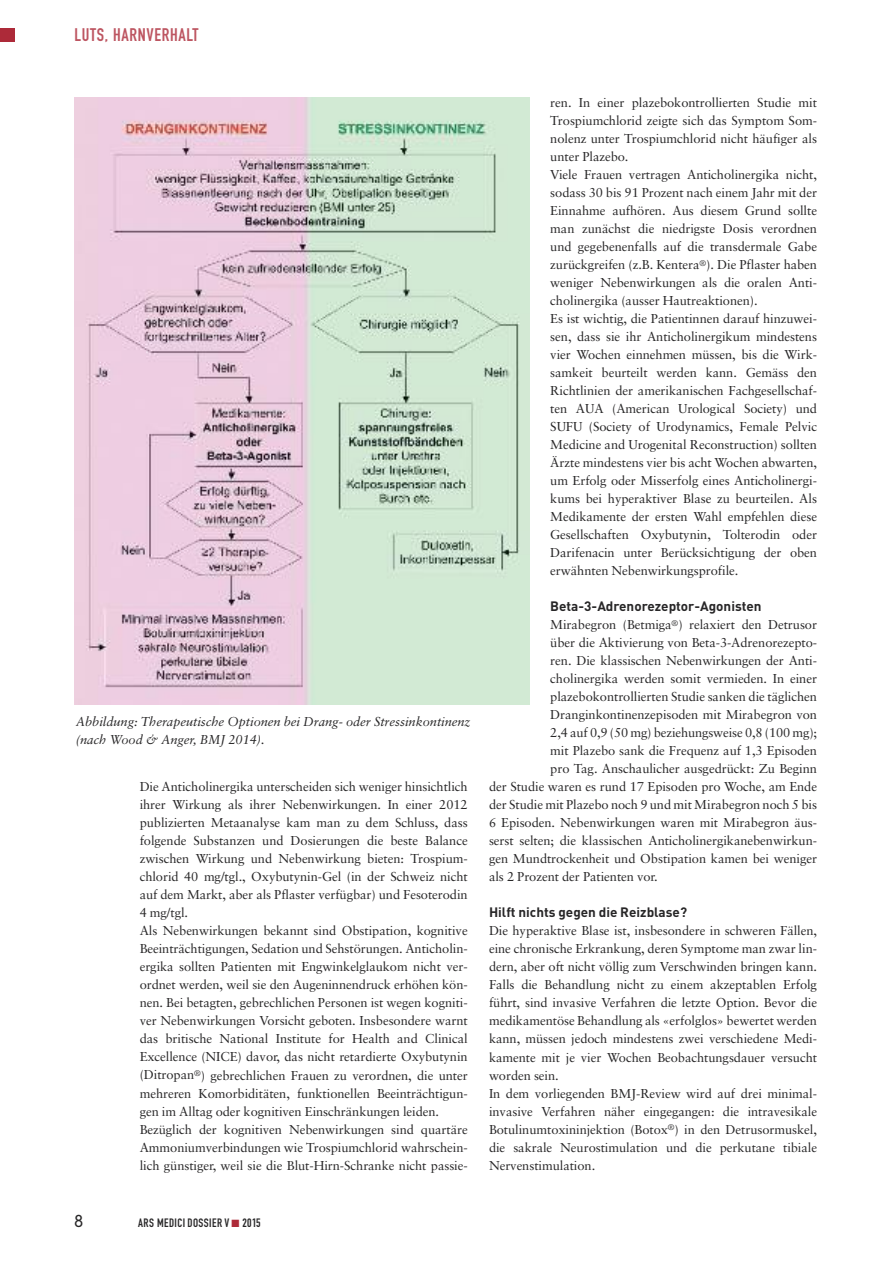
<style>
.page{position:relative;width:893px;height:1263px;background:#fff}
.page>*{position:absolute;margin:0;border:0;box-sizing:border-box;transform-origin:0 0}
.t1{font:18px "DIN Engschrift";letter-spacing:.035em;color:#bd5561}
.t2{font:300 16.5px "DIN Neuzeit Grotesk";color:#272627}
.t3{font:700 13.5px "DIN";color:#272627}
.t4{font:12.9px/18px "Sabon";letter-spacing:-.005em;color:#272627}
.t5{font:italic 12.9px/18px "Sabon";letter-spacing:-.005em;color:#272627}
.t6{font:12px "DIN Engschrift";letter-spacing:.035em;color:#272627}
.s1{color:#ad2a39}
</style>
<div class="page">
<div style="left:0;top:28px;width:15px;height:14px;background:#ad2a39"></div>
<img style="left:75px;top:98px;width:455px;height:606px">
<h1 class="t1" style="left:74px;top:28px;width:125px">LUTS, HARNVERHALT</h1>
<p class="t5" style="left:76px;top:714px;width:396px">Abbildung: Therapeutische Optionen bei Drang- oder Stressinkontinenz (nach Wood &amp; Anger, BMJ 2014).</p>
<p class="t4" style="left:140px;top:779px;width:330px">Die Anticholinergika unterscheiden sich weniger hinsichtlich ihrer Wirkung als ihrer Nebenwirkungen. In einer 2012 publizierten Metaanalyse kam man zu dem Schluss, dass folgende Substanzen und Dosierungen die beste Balance zwischen Wirkung und Nebenwirkung bieten: Trospium&shy;chlorid 40 mg/tgl., Oxybutynin-Gel (in der Schweiz nicht auf dem Markt, aber als Pflaster verfügbar) und Fesoterodin 4 mg/tgl.<br>Als Nebenwirkungen bekannt sind Obstipation, kognitive Beeinträchtigungen, Sedation und Sehstörungen. Anticholin&shy;ergika sollten Patienten mit Engwinkelglaukom nicht ver&shy;ordnet werden, weil sie den Augeninnendruck erhöhen kön&shy;nen. Bei betagten, gebrechlichen Personen ist wegen kogniti&shy;ver Nebenwirkungen Vorsicht geboten. Insbesondere warnt das britische National Institute for Health and Clinical Excellence (NICE) davor, das nicht retardierte Oxybutynin (Ditropan<sup>®</sup>) gebrechlichen Frauen zu verordnen, die unter mehreren Komorbiditäten, funktionellen Beeinträchtigun&shy;gen im Alltag oder kognitiven Einschränkungen leiden.<br>Bezüglich der kognitiven Nebenwirkungen sind quartäre Ammoniumverbindungen wie Trospiumchlorid wahrschein&shy;lich günstiger, weil sie die Blut-Hirn-Schranke nicht passie-</p>
<p class="t2" style="left:74px;top:1214px;width:10px">8</p>
<p class="t6" style="left:138px;top:1218px;width:124px">ARS MEDICI DOSSIER V <span class="s1">■</span> 2015</p>
<p class="t4" style="left:550px;top:95px;width:268px">ren. In einer plazebokontrollierten Studie mit Trospiumchlorid zeigte sich das Symptom Som&shy;nolenz unter Trospiumchlorid nicht häufiger als unter Plazebo.<br>Viele Frauen vertragen Anticholinergika nicht, sodass 30 bis 91 Prozent nach einem Jahr mit der Einnahme aufhören. Aus diesem Grund sollte man zunächst die niedrigste Dosis verordnen und gegebenenfalls auf die transdermale Gabe zurückgreifen (z.B. Kentera<sup>®</sup>). Die Pflaster haben weniger Nebenwirkungen als die oralen Anti&shy;cholinergika (ausser Hautreaktionen).<br>Es ist wichtig, die Patientinnen darauf hinzuwei&shy;sen, dass sie ihr Anticholinergikum mindestens vier Wochen einnehmen müssen, bis die Wirk&shy;samkeit beurteilt werden kann. Gemäss den Richtlinien der amerikanischen Fachgesellschaf&shy;ten AUA (American Urological Society) und SUFU (Society of Urodynamics, Female Pelvic Medicine and Urogenital Reconstruction) sollten Ärzte mindestens vier bis acht Wochen abwarten, um Erfolg oder Misserfolg eines Anticholinergi&shy;kums bei hyperaktiver Blase zu beurteilen. Als Medikamente der ersten Wahl empfehlen diese Gesellschaften Oxybutynin, Tolterodin oder Darifenacin unter Berücksichtigung der oben erwähnten Nebenwirkungsprofile.</p>
<p class="t3" style="left:550px;top:599px;width:213px">Beta-3-Adrenorezeptor-Agonisten</p>
<p class="t4" style="left:550px;top:617px;width:268px">Mirabegron (Betmiga<sup>®</sup>) relaxiert den Detrusor</p>
<p class="t4" style="left:550px;top:635px;width:268px">über die Aktivierung von Beta-3-Adrenorezepto-</p>
<p class="t4" style="left:550px;top:653px;width:268px">ren. Die klassischen Nebenwirkungen der Anti-</p>
<p class="t4" style="left:550px;top:671px;width:268px">cholinergika werden somit vermieden. In einer</p>
<p class="t4" style="left:550px;top:689px;width:268px">plazebokontrollierten Studie sanken die täglichen</p>
<p class="t4" style="left:550px;top:707px;width:268px">Dranginkontinenzepisoden mit Mirabegron von</p>
<p class="t4" style="left:550px;top:725px;width:268px">2,4 auf 0,9 (50 mg) beziehungsweise 0,8 (100 mg);</p>
<p class="t4" style="left:550px;top:743px;width:268px">mit Plazebo sank die Frequenz auf 1,3 Episoden</p>
<p class="t4" style="left:550px;top:761px;width:268px">pro Tag. Anschaulicher ausgedrückt: Zu Beginn</p>
<p class="t4" style="left:489px;top:779px;width:330px">der Studie waren es rund 17 Episoden pro Woche, am Ende</p>
<p class="t4" style="left:489px;top:797px;width:330px">der Studie mit Plazebo noch 9 und mit Mirabegron noch 5 bis</p>
<p class="t4" style="left:489px;top:815px;width:330px">6 Episoden. Nebenwirkungen waren mit Mirabegron äus-</p>
<p class="t4" style="left:489px;top:833px;width:330px">serst selten; die klassischen Anticholinergikanebenwirkun-</p>
<p class="t4" style="left:489px;top:851px;width:330px">gen Mundtrockenheit und Obstipation kamen bei weniger</p>
<p class="t4" style="left:489px;top:869px;width:170px">als 2 Prozent der Patienten vor.</p>
<p class="t3" style="left:489px;top:905px;width:200px">Hilft nichts gegen die Reizblase?</p>
<p class="t4" style="left:489px;top:923px;width:330px">Die hyperaktive Blase ist, insbesondere in schweren Fällen, eine chronische Erkrankung, deren Symptome man zwar lin&shy;dern, aber oft nicht völlig zum Verschwinden bringen kann.<br>Falls die Behandlung nicht zu einem akzeptablen Erfolg führt, sind invasive Verfahren die letzte Option. Bevor die medikamentöse Behandlung als «erfolglos» bewertet werden kann, müssen jedoch mindestens zwei verschiedene Medi&shy;kamente mit je vier Wochen Beobachtungsdauer versucht worden sein.<br>In dem vorliegenden BMJ-Review wird auf drei minimal&shy;invasive Verfahren näher eingegangen: die intravesikale Botulinumtoxininjektion (Botox<sup>®</sup>) in den Detrusormuskel, die sakrale Neurostimulation und die perkutane tibiale Nervenstimulation.</p>
</div>
